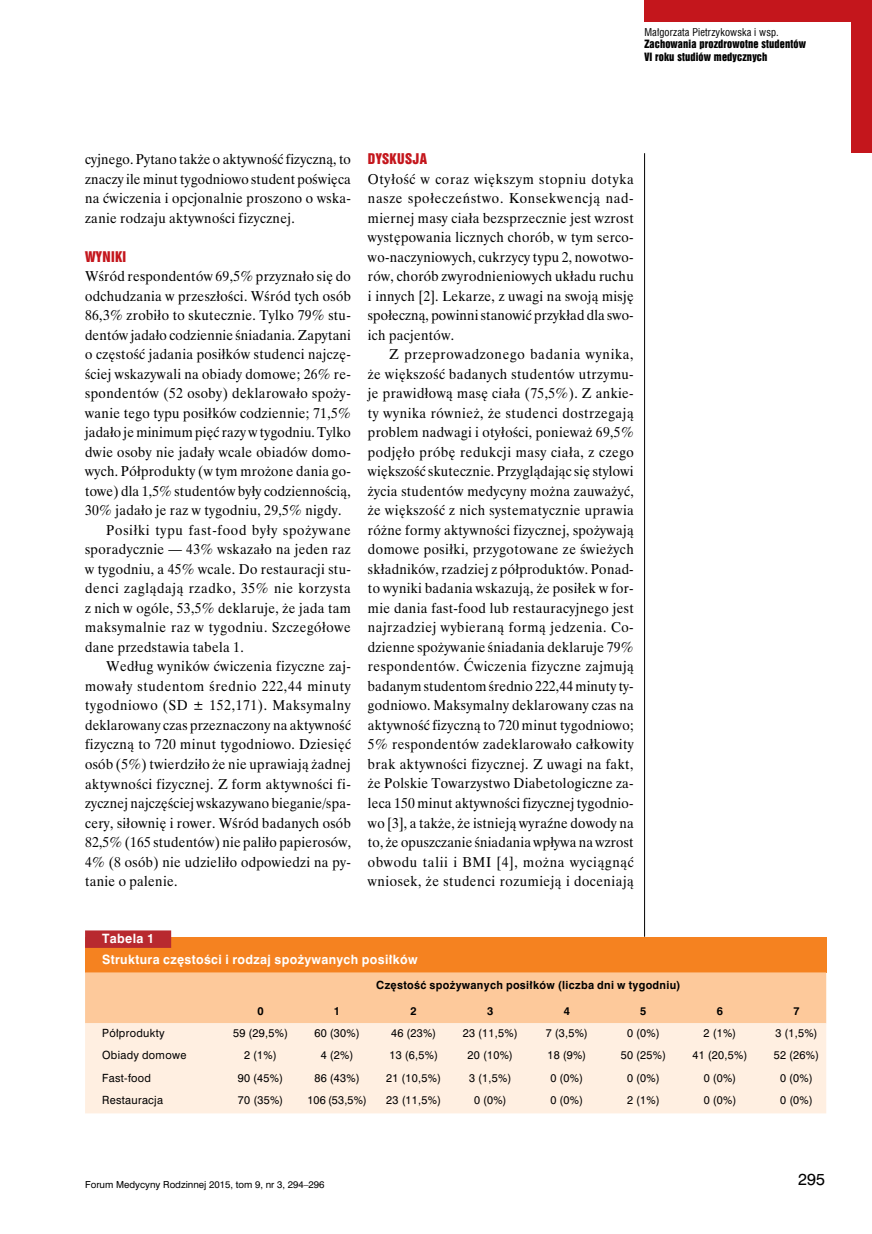
<style>
.page{position:relative;width:872px;height:1234px;background:#fff}
.page>*{position:absolute;margin:0;border:0;box-sizing:border-box;transform-origin:0 0}
.t1{font:15px "Swis 721 PL";color:#000}
.t2{font:14.25px/19.5px "Time Ibis EE";letter-spacing:.025em;color:#000;text-align:justify;scale:.95 1}
.t3{font:14.25px "Time Ibis EE";letter-spacing:.05em;color:#000;scale:.95 1}
.t4{font:14.25px "Time Ibis EE";letter-spacing:.045em;color:#000;scale:.95 1}
.t5{font:14.25px "Time Ibis EE";letter-spacing:.055em;color:#000;scale:.95 1}
.t6{font:13.5px "Swis 921 EU";letter-spacing:.025em;color:#c4161c}
.t7{font:700 12px/20.4px "Swis 721 PL";letter-spacing:.03em;color:#fff}
.t8{font:10.5px "Swis 721 PL";letter-spacing:.03em;color:#000}
.t9{font:700 10.5px "Swis 721 PL";letter-spacing:.03em;color:#000}
.t10{font:10.5px/12.8px "Swis 921 EU";letter-spacing:.01em;color:#000}
.t11{font:10.5px "Swis 721 Cn EU";letter-spacing:.01em;color:#000}
.t12{font:9px "Swis 721 PL";color:#000}
</style>
<div class="page">
<hr style="left:644px;top:153px;width:1px;height:1006px;background:#000">
<div style="left:644px;top:0;width:228px;height:21px;background:#c4161c"></div>
<div style="left:850px;top:0;width:22px;height:153px;background:#c4161c"></div>
<div style="left:638px;top:936px;width:12px;height:249px;background:#fff"></div>
<div style="left:85px;top:937px;width:741px;height:35px;background:#f58220"></div>
<div style="left:85px;top:972px;width:741px;height:51px;background:#fdc99b"></div>
<div style="left:85px;top:1023px;width:741px;height:90px;background:#ffefe1"></div>
<div style="left:85px;top:930px;width:86px;height:17px;background:#b8292f"></div>
<p class="t11" style="left:644px;top:25px;width:136px">Małgorzata Pietrzykowska i wsp.</p>
<p class="t10" style="left:644px;top:38px;width:163px">Zachowania prozdrowotne studentów<br>VI roku studiów medycznych</p>
<p class="t2" style="left:85px;top:150px;width:281px">cyjnego. Pytano także o aktywność fizyczną, to znaczy ile minut tygodniowo student poświęca na ćwiczenia i opcjonalnie proszono o wska&shy;zanie rodzaju aktywności fizycznej.</p>
<p class="t6" style="left:85px;top:247px;width:42px">WYNIKI</p>
<p class="t2" style="left:85px;top:266px;width:281px">Wśród respondentów 69,5% przyznało się do</p>
<p class="t2" style="left:85px;top:286px;width:281px">odchudzania w przeszłości. Wśród tych osób</p>
<p class="t2" style="left:85px;top:305px;width:281px">86,3% zrobiło to skutecznie. Tylko 79% stu-</p>
<p class="t2" style="left:85px;top:325px;width:281px">dentów jadało codziennie śniadania. Zapytani</p>
<p class="t2" style="left:85px;top:344px;width:281px">o częstość jadania posiłków studenci najczę-</p>
<p class="t2" style="left:85px;top:364px;width:281px">ściej wskazywali na obiady domowe; 26% re-</p>
<p class="t2" style="left:85px;top:383px;width:281px">spondentów (52 osoby) deklarowało spoży-</p>
<p class="t2" style="left:85px;top:403px;width:281px">wanie tego typu posiłków codziennie; 71,5%</p>
<p class="t2" style="left:85px;top:422px;width:281px">jadało je minimum pięć razy w tygodniu. Tylko</p>
<p class="t2" style="left:85px;top:442px;width:281px">dwie osoby nie jadały wcale obiadów domo-</p>
<p class="t2" style="left:85px;top:461px;width:281px">wych. Półprodukty (w tym mrożone dania go-</p>
<p class="t2" style="left:85px;top:481px;width:281px">towe) dla 1,5% studentów były codziennością,</p>
<p class="t2" style="left:85px;top:500px;width:271px">30% jadało je raz w tygodniu, 29,5% nigdy.</p>
<p class="t5" style="left:106px;top:521px;width:259px">Posiłki typu fast-food były spożywane</p>
<p class="t2" style="left:85px;top:539px;width:281px">sporadycznie — 43% wskazało na jeden raz</p>
<p class="t2" style="left:85px;top:559px;width:281px">w tygodniu, a 45% wcale. Do restauracji stu-</p>
<p class="t3" style="left:85px;top:579px;width:281px">denci zaglądają rzadko, 35% nie korzysta</p>
<p class="t2" style="left:85px;top:598px;width:281px">z nich w ogóle, 53,5% deklaruje, że jada tam</p>
<p class="t4" style="left:85px;top:618px;width:281px">maksymalnie raz w tygodniu. Szczegółowe</p>
<p class="t2" style="left:85px;top:637px;width:168px">dane przedstawia tabela 1.</p>
<p class="t2" style="left:106px;top:656px;width:259px">Według wyników ćwiczenia fizyczne zaj-</p>
<p class="t3" style="left:85px;top:677px;width:281px">mowały studentom średnio 222,44 minuty</p>
<p class="t4" style="left:85px;top:696px;width:281px">tygodniowo (SD ± 152,171). Maksymalny</p>
<p class="t2" style="left:85px;top:715px;width:281px">deklarowany czas przeznaczony na aktywność</p>
<p class="t2" style="left:85px;top:734px;width:281px">fizyczną to 720 minut tygodniowo. Dziesięć</p>
<p class="t2" style="left:85px;top:754px;width:281px">osób (5%) twierdziło że nie uprawiają żadnej</p>
<p class="t2" style="left:85px;top:773px;width:281px">aktywności fizycznej. Z form aktywności fi-</p>
<p class="t2" style="left:85px;top:793px;width:281px">zycznej najczęściej wskazywano bieganie/spa-</p>
<p class="t2" style="left:85px;top:812px;width:281px">cery, siłownię i rower. Wśród badanych osób</p>
<p class="t2" style="left:85px;top:832px;width:281px">82,5% (165 studentów) nie paliło papierosów,</p>
<p class="t2" style="left:85px;top:851px;width:281px">4% (8 osób) nie udzieliło odpowiedzi na py-</p>
<p class="t2" style="left:85px;top:871px;width:99px">tanie o palenie.</p>
<p class="t6" style="left:368px;top:150px;width:60px">DYSKUSJA</p>
<p class="t2" style="left:368px;top:169px;width:281px">Otyłość w coraz większym stopniu dotyka nasze społeczeństwo. Konsekwencją nad&shy;miernej masy ciała bezsprzecznie jest wzrost występowania licznych chorób, w tym serco&shy;wo-naczyniowych, cukrzycy typu 2, nowotwo&shy;rów, chorób zwyrodnieniowych układu ruchu i innych [2]. Lekarze, z uwagi na swoją misję społeczną, powinni stanowić przykład dla swo&shy;ich pacjentów.</p>
<p class="t2" style="left:368px;top:344px;width:281px;text-indent:21px">Z przeprowadzonego badania wynika, że większość badanych studentów utrzymu&shy;je prawidłową masę ciała (75,5%). Z ankie&shy;ty wynika również, że studenci dostrzegają problem nadwagi i otyłości, ponieważ 69,5% podjęło próbę redukcji masy ciała, z czego większość skutecznie. Przyglądając się stylowi życia studentów medycyny można zauważyć, że większość z nich systematycznie uprawia różne formy aktywności fizycznej, spożywają domowe posiłki, przygotowane ze świeżych składników, rzadziej z półproduktów. Ponad&shy;to wyniki badania wskazują, że posiłek w for&shy;mie dania fast-food lub restauracyjnego jest najrzadziej wybieraną formą jedzenia. Co&shy;dzienne spożywanie śniadania deklaruje 79% respondentów. Ćwiczenia fizyczne zajmują badanym studentom średnio 222,44 minuty ty&shy;godniowo. Maksymalny deklarowany czas na aktywność fizyczną to 720 minut tygodniowo; 5% respondentów zadeklarowało całkowity brak aktywności fizycznej. Z uwagi na fakt, że Polskie Towarzystwo Diabetologiczne za&shy;leca 150 minut aktywności fizycznej tygodnio&shy;wo [3], a także, że istnieją wyraźne dowody na to, że opuszczanie śniadania wpływa na wzrost obwodu talii i BMI [4], można wyciągnąć wniosek, że studenci rozumieją i doceniają</p>
<p class="t7" style="left:102px;top:928px;width:317px">Tabela 1<br>Struktura częstości i rodzaj spożywanych posiłków</p>
<p class="t9" style="left:376px;top:978px;width:306px">Częstość spożywanych posiłków (liczba dni w tygodniu)</p>
<p class="t9" style="left:257px;top:1003px;width:8px">0</p>
<p class="t9" style="left:334px;top:1003px;width:8px">1</p>
<p class="t9" style="left:410px;top:1003px;width:8px">2</p>
<p class="t9" style="left:487px;top:1003px;width:8px">3</p>
<p class="t9" style="left:563px;top:1003px;width:8px">4</p>
<p class="t9" style="left:640px;top:1003px;width:8px">5</p>
<p class="t9" style="left:717px;top:1003px;width:8px">6</p>
<p class="t9" style="left:793px;top:1003px;width:8px">7</p>
<p class="t8" style="left:102px;top:1025px;width:64px">Półprodukty</p>
<p class="t8" style="left:233px;top:1025px;width:56px">59 (29,5%)</p>
<p class="t8" style="left:314px;top:1025px;width:47px">60 (30%)</p>
<p class="t8" style="left:391px;top:1025px;width:47px">46 (23%)</p>
<p class="t8" style="left:463px;top:1025px;width:56px">23 (11,5%)</p>
<p class="t8" style="left:545px;top:1025px;width:44px">7 (3,5%)</p>
<p class="t8" style="left:627px;top:1025px;width:34px">0 (0%)</p>
<p class="t8" style="left:703px;top:1025px;width:34px">2 (1%)</p>
<p class="t8" style="left:775px;top:1025px;width:44px">3 (1,5%)</p>
<p class="t8" style="left:102px;top:1048px;width:86px">Obiady domowe</p>
<p class="t8" style="left:244px;top:1048px;width:34px">2 (1%)</p>
<p class="t8" style="left:321px;top:1048px;width:34px">4 (2%)</p>
<p class="t8" style="left:389px;top:1048px;width:50px">13 (6,5%)</p>
<p class="t8" style="left:467px;top:1048px;width:47px">20 (10%)</p>
<p class="t8" style="left:547px;top:1048px;width:40px">18 (9%)</p>
<p class="t8" style="left:621px;top:1048px;width:47px">50 (25%)</p>
<p class="t8" style="left:692px;top:1048px;width:56px">41 (20,5%)</p>
<p class="t8" style="left:774px;top:1048px;width:47px">52 (26%)</p>
<p class="t8" style="left:102px;top:1070px;width:50px">Fast-food</p>
<p class="t8" style="left:238px;top:1070px;width:47px">90 (45%)</p>
<p class="t8" style="left:314px;top:1070px;width:47px">86 (43%)</p>
<p class="t8" style="left:386px;top:1070px;width:56px">21 (10,5%)</p>
<p class="t8" style="left:469px;top:1070px;width:44px">3 (1,5%)</p>
<p class="t8" style="left:550px;top:1070px;width:34px">0 (0%)</p>
<p class="t8" style="left:627px;top:1070px;width:34px">0 (0%)</p>
<p class="t8" style="left:703px;top:1070px;width:34px">0 (0%)</p>
<p class="t8" style="left:780px;top:1070px;width:34px">0 (0%)</p>
<p class="t8" style="left:102px;top:1093px;width:62px">Restauracja</p>
<p class="t8" style="left:238px;top:1093px;width:47px">70 (35%)</p>
<p class="t8" style="left:307px;top:1093px;width:61px">106 (53,5%)</p>
<p class="t8" style="left:386px;top:1093px;width:56px">23 (11,5%)</p>
<p class="t8" style="left:474px;top:1093px;width:34px">0 (0%)</p>
<p class="t8" style="left:550px;top:1093px;width:34px">0 (0%)</p>
<p class="t8" style="left:627px;top:1093px;width:34px">2 (1%)</p>
<p class="t8" style="left:703px;top:1093px;width:34px">0 (0%)</p>
<p class="t8" style="left:780px;top:1093px;width:34px">0 (0%)</p>
<p class="t12" style="left:85px;top:1178px;width:241px">Forum Medycyny Rodzinnej 2015, tom 9, nr 3, 294–296</p>
<p class="t1" style="left:798px;top:1169px;width:29px">295</p>
</div>
